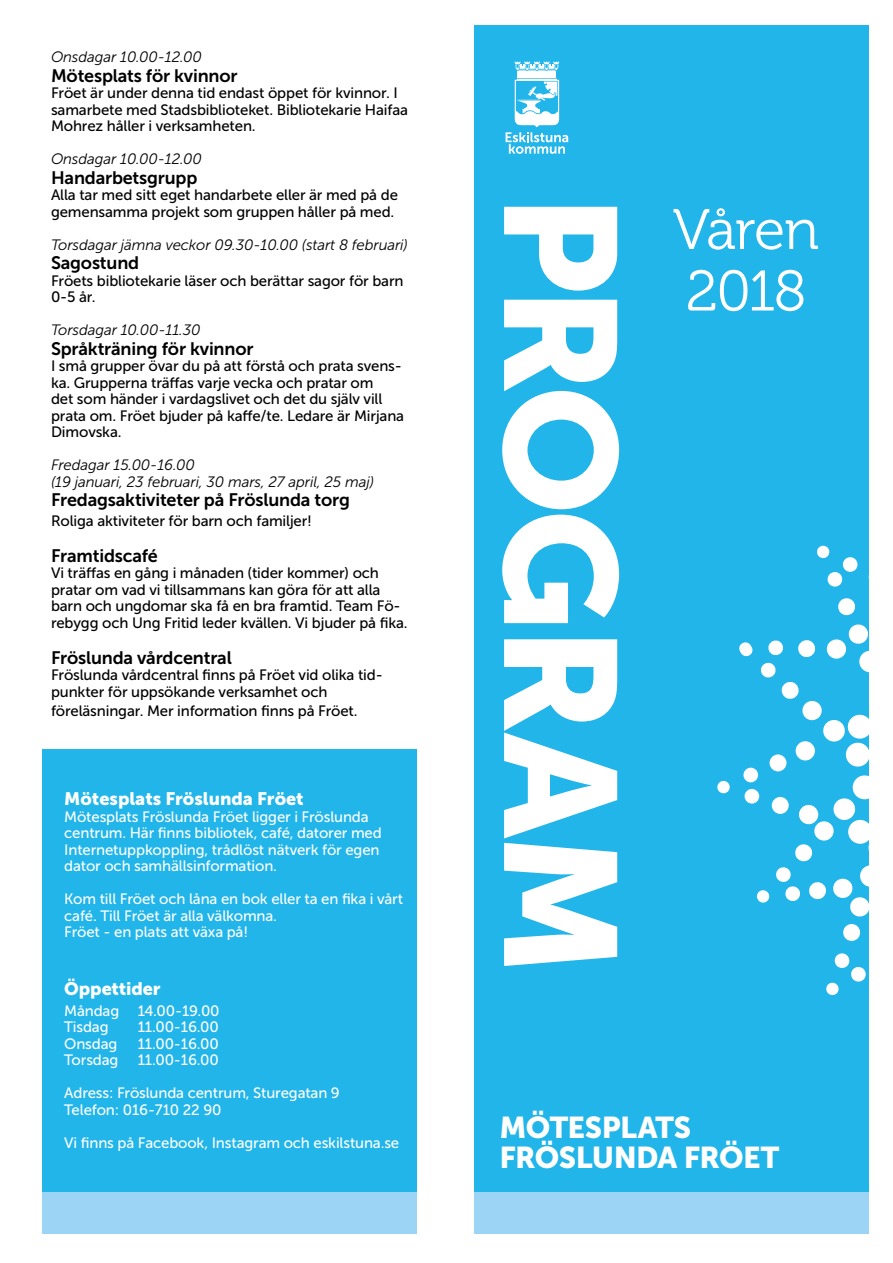
<style>
.page{position:relative;width:893px;height:1263px;background:#fff}
.page>*{position:absolute;margin:0;border:0;box-sizing:border-box;transform-origin:0 0}
.t1{font:158.1px "Museo Sans 900";letter-spacing:-.035em;color:#fff}
.t2{font:57px/61.5px "Museo 300";letter-spacing:-.03em;color:#fff}
.t3{font:30px/30px "Museo Sans 900";letter-spacing:-.02em;color:#fff}
.t4{font:18px "Museo Sans 700";letter-spacing:-.01em;color:#000}
.t5{font:18px "Museo Sans 900";color:#fff}
.t6{font:15px/16.5px "Museo Sans 500";letter-spacing:-.01em;color:#000}
.t7{font:15px/16.5px "Museo Sans 500";letter-spacing:-.01em;color:#fff}
.t8{font:italic 15px/16.5px "Museo Sans 300";letter-spacing:-.01em;color:#000}
</style>
<div class="page">
<div style="left:43px;top:749px;width:374px;height:484px;background:#21b5ea"></div>
<div style="left:43px;top:1193px;width:374px;height:41px;background:#9cd4f5"></div>
<div style="left:474px;top:26px;width:394px;height:1182px;background:#21b5ea"></div>
<div style="left:474px;top:1192px;width:394px;height:42px;background:#9cd4f5"></div>
<svg style="left:515px;top:62px;width:44px;height:9px"></svg>
<div style="left:517px;top:71px;width:39px;height:7px;background:#fff"></div>
<svg style="left:506px;top:79px;width:62px;height:75px"></svg>
<svg style="left:717px;top:781px;width:13px;height:12px"></svg>
<svg style="left:838px;top:598px;width:17px;height:18px"></svg>
<svg style="left:868px;top:568px;width:1px;height:30px"></svg>
<svg style="left:817px;top:546px;width:41px;height:41px"></svg>
<svg style="left:739px;top:623px;width:130px;height:319px"></svg>
<svg style="left:826px;top:953px;width:40px;height:42px"></svg>
<p class="t8" style="left:51px;top:49px;width:152px">Onsdagar 10.00-12.00</p>
<p class="t4" style="left:51px;top:66px;width:188px">Mötesplats för kvinnor</p>
<p class="t6" style="left:51px;top:85px;width:359px">Fröet är under denna tid endast öppet för kvinnor. I samarbete med Stadsbiblioteket. Bibliotekarie Haifaa<br>Mohrez håller i verksamheten.</p>
<p class="t8" style="left:51px;top:151px;width:152px">Onsdagar 10.00-12.00</p>
<p class="t4" style="left:51px;top:168px;width:148px">Handarbetsgrupp</p>
<p class="t6" style="left:51px;top:187px;width:348px">Alla tar med sitt eget handarbete eller är med på de gemensamma projekt som gruppen håller på med.</p>
<p class="t8" style="left:51px;top:236px;width:358px">Torsdagar jämna veckor 09.30-10.00 (start 8 februari)</p>
<p class="t4" style="left:51px;top:253px;width:90px">Sagostund</p>
<p class="t6" style="left:51px;top:272px;width:354px">Fröets bibliotekarie läser och berättar sagor för barn<br>0-5 år.</p>
<p class="t8" style="left:51px;top:322px;width:151px">Torsdagar 10.00-11.30</p>
<p class="t4" style="left:51px;top:339px;width:204px">Språkträning för kvinnor</p>
<p class="t6" style="left:51px;top:358px;width:355px">I små grupper övar du på att förstå och prata svens&shy;ka. Grupperna träffas varje vecka och pratar om<br>det som händer i vardagslivet och det du själv vill prata om. Fröet bjuder på kaffe/te. Ledare är Mirjana Dimovska.</p>
<p class="t8" style="left:51px;top:457px;width:324px">Fredagar 15.00-16.00<br>(19 januari, 23 februari, 30 mars, 27 april, 25 maj)</p>
<p class="t4" style="left:51px;top:490px;width:300px">Fredagsaktiviteter på Fröslunda torg</p>
<p class="t6" style="left:51px;top:512px;width:263px">Roliga aktiviteter för barn och familjer!</p>
<p class="t4" style="left:51px;top:546px;width:108px">Framtidscafé</p>
<p class="t6" style="left:51px;top:565px;width:358px">Vi träffas en gång i månaden (tider kommer) och pratar om vad vi tillsammans kan göra för att alla barn och ungdomar ska få en bra framtid. Team Fö&shy;rebygg och Ung Fritid leder kvällen. Vi bjuder på fika.</p>
<p class="t4" style="left:51px;top:648px;width:182px">Fröslunda vårdcentral</p>
<p class="t6" style="left:51px;top:667px;width:333px">Fröslunda vårdcentral finns på Fröet vid olika tid&shy;punkter för uppsökande verksamhet och</p>
<p class="t6" style="left:51px;top:703px;width:308px">föreläsningar. Mer information finns på Fröet.</p>
<p class="t5" style="left:64px;top:789px;width:241px">Mötesplats Fröslunda Fröet</p>
<p class="t7" style="left:64px;top:808px;width:319px">Mötesplats Fröslunda Fröet ligger i Fröslunda centrum. Här finns bibliotek, café, datorer med Internetuppkoppling, trådlöst nätverk för egen dator och samhällsinformation.</p>
<p class="t7" style="left:64px;top:891px;width:340px">Kom till Fröet och låna en bok eller ta en fika i vårt café. Till Fröet är alla välkomna.<br>Fröet - en plats att växa på!</p>
<p class="t5" style="left:64px;top:978px;width:98px">Öppettider</p>
<p class="t7" style="left:64px;top:1002px;width:157px">Måndag 14.00-19.00<br>Tisdag</p>
<p class="t7" style="left:138px;top:1019px;width:83px">11.00-16.00</p>
<p class="t7" style="left:64px;top:1035px;width:55px">Onsdag</p>
<p class="t7" style="left:138px;top:1035px;width:83px">11.00-16.00</p>
<p class="t7" style="left:64px;top:1052px;width:56px">Torsdag</p>
<p class="t7" style="left:138px;top:1052px;width:83px">11.00-16.00</p>
<p class="t7" style="left:64px;top:1085px;width:277px">Adress: Fröslunda centrum, Sturegatan 9<br>Telefon: 016-710 22 90</p>
<p class="t7" style="left:64px;top:1134px;width:337px">Vi finns på Facebook, Instagram och eskilstuna.se</p>
<h1 class="t1" style="left:649px;top:193px;width:784px;rotate:90deg">PROGRAM</h1>
<h2 class="t2" style="left:673px;top:200px;width:148px">Våren<br>2018</h2>
<h3 class="t3" style="left:499px;top:1112px;width:281px">MÖTESPLATS<br>FRÖSLUNDA FRÖET</h3>
</div>
